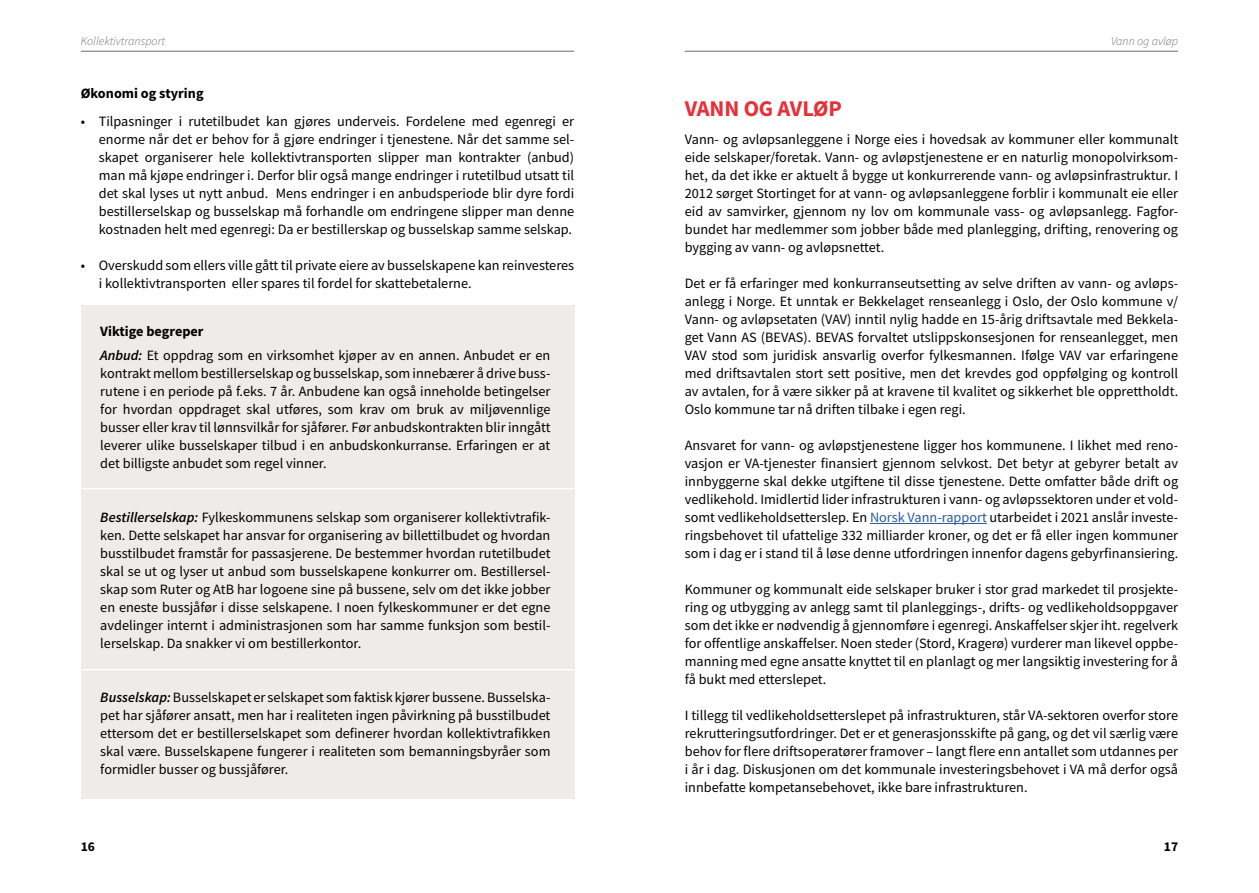
<style>
.page{position:relative;width:1259px;height:893px;background:#fff}
.page>*{position:absolute;margin:0;border:0;box-sizing:border-box;transform-origin:0 0}
.t1{font:700 22.5px "Source Sans Pro";letter-spacing:-.005em;color:#e73037}
.t2{font:14.25px/18px "Source Sans Pro";color:#000;text-align:justify}
.t3{font:700 14.25px "Source Sans Pro";color:#000}
.t4{font:700 13.5px "Source Sans Pro";color:#000}
.t5{font:italic 300 12px "Source Sans Pro";color:#706f6f}
.s1{font-weight:700}
.s2{font-weight:600;font-style:italic}
.s3{color:#275b9b}
</style>
<div class="page">
<hr style="left:685px;top:51px;width:493px;height:1px;background:#706f6f">
<hr style="left:81px;top:51px;width:493px;height:1px;background:#706f6f">
<div style="left:81px;top:305px;width:493px;height:494px;background:#eeece8"></div>
<hr style="left:870px;top:523px;width:117px;height:1px;background:#275b9b">
<hr style="left:49px;top:488px;width:541px;height:1px;background:#fff">
<hr style="left:49px;top:669px;width:541px;height:1px;background:#fff">
<p class="t5" style="left:81px;top:34px;width:86px">Kollektivtransport</p>
<p class="t3" style="left:81px;top:83px;width:124px">Økonomi og styring</p>
<p class="t2" style="left:99px;top:112px;width:477px;text-indent:-18px">• Tilpasninger i rutetilbudet kan gjøres underveis. Fordelene med egenregi er enorme når det er behov for å gjøre endringer i tjenestene. Når det samme sel&shy;skapet organiserer hele kollektivtransporten slipper man kontrakter (anbud) man må kjøpe endringer i. Derfor blir også mange endringer i rutetilbud utsatt til det skal lyses ut nytt anbud. Mens endringer i en anbudsperiode blir dyre fordi bestillerselskap og busselskap må forhandle om endringene slipper man denne kostnaden helt med egenregi: Da er bestillerskap og busselskap samme selskap.</p>
<p class="t2" style="left:99px;top:256px;width:477px;text-indent:-18px">• Overskudd som ellers ville gått til private eiere av busselskapene kan reinvesteres i kollektivtransporten eller spares til fordel for skattebetalerne.</p>
<p class="t2" style="left:100px;top:319px;width:451px;line-height:24px"><span class="s1">Viktige begreper<br></span><span class="s2">Anbud:</span> Et oppdrag som en virksomhet kjøper av en annen. Anbudet er en</p>
<p class="t2" style="left:100px;top:364px;width:452px">kontrakt mellom bestillerselskap og busselskap, som innebærer å drive buss&shy;rutene i en periode på f.eks. 7 år. Anbudene kan også inneholde betingelser for hvordan oppdraget skal utføres, som krav om bruk av miljøvennlige busser eller krav til lønnsvilkår for sjåfører. Før anbudskontrakten blir inngått leverer ulike busselskaper tilbud i en anbudskonkurranse. Erfaringen er at det billigste anbudet som regel vinner.</p>
<p class="t2" style="left:100px;top:508px;width:452px"><span class="s2">Bestillerselskap:</span> Fylkeskommunens selskap som organiserer kollektivtrafik&shy;ken. Dette selskapet har ansvar for organisering av billettilbudet og hvordan busstilbudet framstår for passasjerene. De bestemmer hvordan rutetilbudet skal se ut og lyser ut anbud som busselskapene konkurrer om. Bestillersel&shy;skap som Ruter og AtB har logoene sine på bussene, selv om det ikke jobber en eneste bussjåfør i disse selskapene. I noen fylkeskommuner er det egne avdelinger internt i administrasjonen som har samme funksjon som bestil&shy;lerselskap. Da snakker vi om bestillerkontor.</p>
<p class="t2" style="left:100px;top:688px;width:452px"><span class="s2">Busselskap:</span> Busselskapet er selskapet som faktisk kjører bussene. Busselska&shy;pet har sjåfører ansatt, men har i realiteten ingen påvirkning på busstilbudet ettersom det er bestillerselskapet som definerer hvordan kollektivtrafikken skal være. Busselskapene fungerer i realiteten som bemanningsbyråer som formidler busser og bussjåfører.</p>
<p class="t4" style="left:81px;top:837px;width:16px">16</p>
<p class="t5" style="left:1111px;top:34px;width:69px">Vann og avløp</p>
<h1 class="t1" style="left:685px;top:93px;width:158px">VANN OG AVLØP</h1>
<p class="t2" style="left:685px;top:130px;width:495px">Vann- og avløpsanleggene i Norge eies i hovedsak av kommuner eller kommunalt eide selskaper/foretak. Vann- og avløpstjenestene er en naturlig monopolvirksom&shy;het, da det ikke er aktuelt å bygge ut konkurrerende vann- og avløpsinfrastruktur. I 2012 sørget Stortinget for at vann- og avløpsanleggene forblir i kommunalt eie eller eid av samvirker, gjennom ny lov om kommunale vass- og avløpsanlegg. Fagfor&shy;bundet har medlemmer som jobber både med planlegging, drifting, renovering og bygging av vann- og avløpsnettet.</p>
<p class="t2" style="left:685px;top:274px;width:495px">Det er få erfaringer med konkurranseutsetting av selve driften av vann- og avløps&shy;anlegg i Norge. Et unntak er Bekkelaget renseanlegg i Oslo, der Oslo kommune v/ Vann- og avløpsetaten (VAV) inntil nylig hadde en 15-årig driftsavtale med Bekkela&shy;get Vann AS (BEVAS). BEVAS forvaltet utslippskonsesjonen for renseanlegget, men VAV stod som juridisk ansvarlig overfor fylkesmannen. Ifølge VAV var erfaringene med driftsavtalen stort sett positive, men det krevdes god oppfølging og kontroll av avtalen, for å være sikker på at kravene til kvalitet og sikkerhet ble opprettholdt.<br>Oslo kommune tar nå driften tilbake i egen regi.</p>
<p class="t2" style="left:685px;top:436px;width:495px">Ansvaret for vann- og avløpstjenestene ligger hos kommunene. I likhet med reno&shy;vasjon er VA-tjenester finansiert gjennom selvkost. Det betyr at gebyrer betalt av innbyggerne skal dekke utgiftene til disse tjenestene. Dette omfatter både drift og vedlikehold. Imidlertid lider infrastrukturen i vann- og avløpssektoren under et vold&shy;somt vedlikeholdsetterslep. En <span class="s3">Norsk Vann-rapport</span> utarbeidet i 2021 anslår investe&shy;ringsbehovet til ufattelige 332 milliarder kroner, og det er få eller ingen kommuner som i dag er i stand til å løse denne utfordringen innenfor dagens gebyrfinansiering.</p>
<p class="t2" style="left:685px;top:580px;width:495px">Kommuner og kommunalt eide selskaper bruker i stor grad markedet til prosjekte&shy;ring og utbygging av anlegg samt til planleggings-, drifts- og vedlikeholdsoppgaver som det ikke er nødvendig å gjennomføre i egenregi. Anskaffelser skjer iht. regelverk for offentlige anskaffelser. Noen steder (Stord, Kragerø) vurderer man likevel oppbe&shy;manning med egne ansatte knyttet til en planlagt og mer langsiktig investering for å få bukt med etterslepet.</p>
<p class="t2" style="left:685px;top:706px;width:495px">I tillegg til vedlikeholdsetterslepet på infrastrukturen, står VA-sektoren overfor store rekrutteringsutfordringer. Det er et generasjonsskifte på gang, og det vil særlig være behov for flere driftsoperatører framover – langt flere enn antallet som utdannes per i år i dag. Diskusjonen om det kommunale investeringsbehovet i VA må derfor også innbefatte kompetansebehovet, ikke bare infrastrukturen.</p>
<p class="t4" style="left:1164px;top:837px;width:16px">17</p>
</div>
